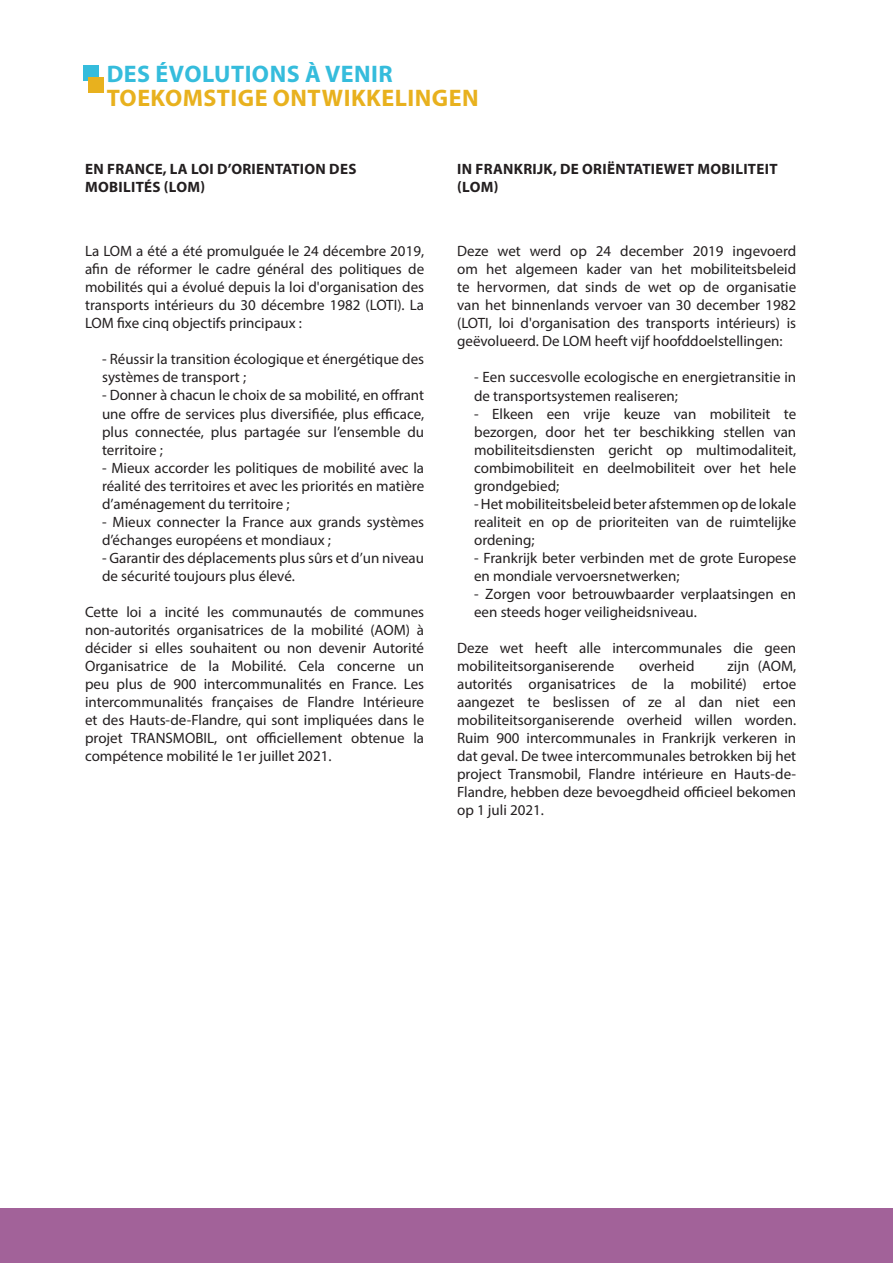
<style>
.page{position:relative;width:893px;height:1263px;background:#fff}
.page>*{position:absolute;margin:0;border:0;box-sizing:border-box;transform-origin:0 0}
.t1{font:700 24px/24px "Myriad Pro";letter-spacing:.02em;color:#e8b11e}
.t2{font:15px/18px "Myriad Pro";color:#231f20;text-align:justify}
.t3{font:700 15px/18px "Myriad Pro";letter-spacing:.02em;color:#231f20}
.s1{color:#35bcdc}
</style>
<div class="page">
<div style="left:83px;top:66px;width:15px;height:15px;background:#35bcdc"></div>
<div style="left:88px;top:77px;width:15px;height:15px;background:#e8b11e"></div>
<div style="left:0;top:1209px;width:893px;height:54px;background:#a26299"></div>
<p class="t1" style="left:107px;top:61px;width:373px"><span class="s1">DES ÉVOLUTIONS À VENIR<br></span>TOEKOMSTIGE ONTWIKKELINGEN</p>
<p class="t3" style="left:85px;top:159px;width:273px">EN FRANCE, LA LOI D’ORIENTATION DES<br>MOBILITÉS (LOM)</p>
<p class="t3" style="left:457px;top:159px;width:322px">IN FRANKRIJK, DE ORIËNTATIEWET MOBILITEIT (LOM)</p>
<p class="t2" style="left:85px;top:242px;width:341px">La LOM a été a été promulguée le 24 décembre 2019, afin de réformer le cadre général des politiques de mobilités qui a évolué depuis la loi d'organisation des transports intérieurs du 30 décembre 1982 (LOTI). La LOM fixe cinq objectifs principaux :</p>
<p class="t2" style="left:102px;top:350px;width:324px">- Réussir la transition écologique et énergétique des systèmes de transport ;</p>
<p class="t2" style="left:102px;top:386px;width:324px">- Donner à chacun le choix de sa mobilité, en offrant une offre de services plus diversifiée, plus efficace, plus connectée, plus partagée sur l’ensemble du territoire ;</p>
<p class="t2" style="left:102px;top:458px;width:324px">- Mieux accorder les politiques de mobilité avec la réalité des territoires et avec les priorités en matière d’aménagement du territoire ;</p>
<p class="t2" style="left:102px;top:512px;width:324px">- Mieux connecter la France aux grands systèmes d’échanges européens et mondiaux ;</p>
<p class="t2" style="left:102px;top:548px;width:324px">- Garantir des déplacements plus sûrs et d’un niveau de sécurité toujours plus élevé.</p>
<p class="t2" style="left:85px;top:602px;width:341px">Cette loi a incité les communautés de communes non-autorités organisatrices de la mobilité (AOM) à décider si elles souhaitent ou non devenir Autorité Organisatrice de la Mobilité. Cela concerne un peu plus de 900 intercommunalités en France. Les intercommunalités françaises de Flandre Intérieure et des Hauts-de-Flandre, qui sont impliquées dans le projet TRANSMOBIL, ont officiellement obtenue la compétence mobilité le 1er juillet 2021.</p>
<p class="t2" style="left:457px;top:242px;width:341px">Deze wet werd op 24 december 2019 ingevoerd om het algemeen kader van het mobiliteitsbeleid te hervormen, dat sinds de wet op de organisatie van het binnenlands vervoer van 30 december 1982 (LOTI, loi d'organisation des transports intérieurs) is geëvolueerd. De LOM heeft vijf hoofddoelstellingen:</p>
<p class="t2" style="left:474px;top:368px;width:324px">- Een succesvolle ecologische en energietransitie in de transportsystemen realiseren;</p>
<p class="t2" style="left:474px;top:404px;width:324px">- Elkeen een vrije keuze van mobiliteit te bezorgen, door het ter beschikking stellen van mobiliteitsdiensten gericht op multimodaliteit, combimobiliteit en deelmobiliteit over het hele grondgebied;</p>
<p class="t2" style="left:474px;top:494px;width:324px">- Het mobiliteitsbeleid beter afstemmen op de lokale realiteit en op de prioriteiten van de ruimtelijke ordening;</p>
<p class="t2" style="left:474px;top:548px;width:324px">- Frankrijk beter verbinden met de grote Europese en mondiale vervoersnetwerken;</p>
<p class="t2" style="left:474px;top:584px;width:324px">- Zorgen voor betrouwbaarder verplaatsingen en een steeds hoger veiligheidsniveau.</p>
<p class="t2" style="left:457px;top:638px;width:341px">Deze wet heeft alle intercommunales die geen mobiliteitsorganiserende</p>
<p class="t2" style="left:639px;top:656px;width:57px">overheid</p>
<p class="t2" style="left:457px;top:656px;width:341px;text-indent:270px">zijn (AOM, autorités organisatrices de la mobilité) ertoe aangezet te beslissen of ze al dan niet een mobiliteitsorganiserende overheid willen worden.<br>Ruim 900 intercommunales in Frankrijk verkeren in dat geval. De twee intercommunales betrokken bij het project Transmobil, Flandre intérieure en Hauts-de-Flandre, hebben deze bevoegdheid officieel bekomen op 1 juli 2021.</p>
</div>
